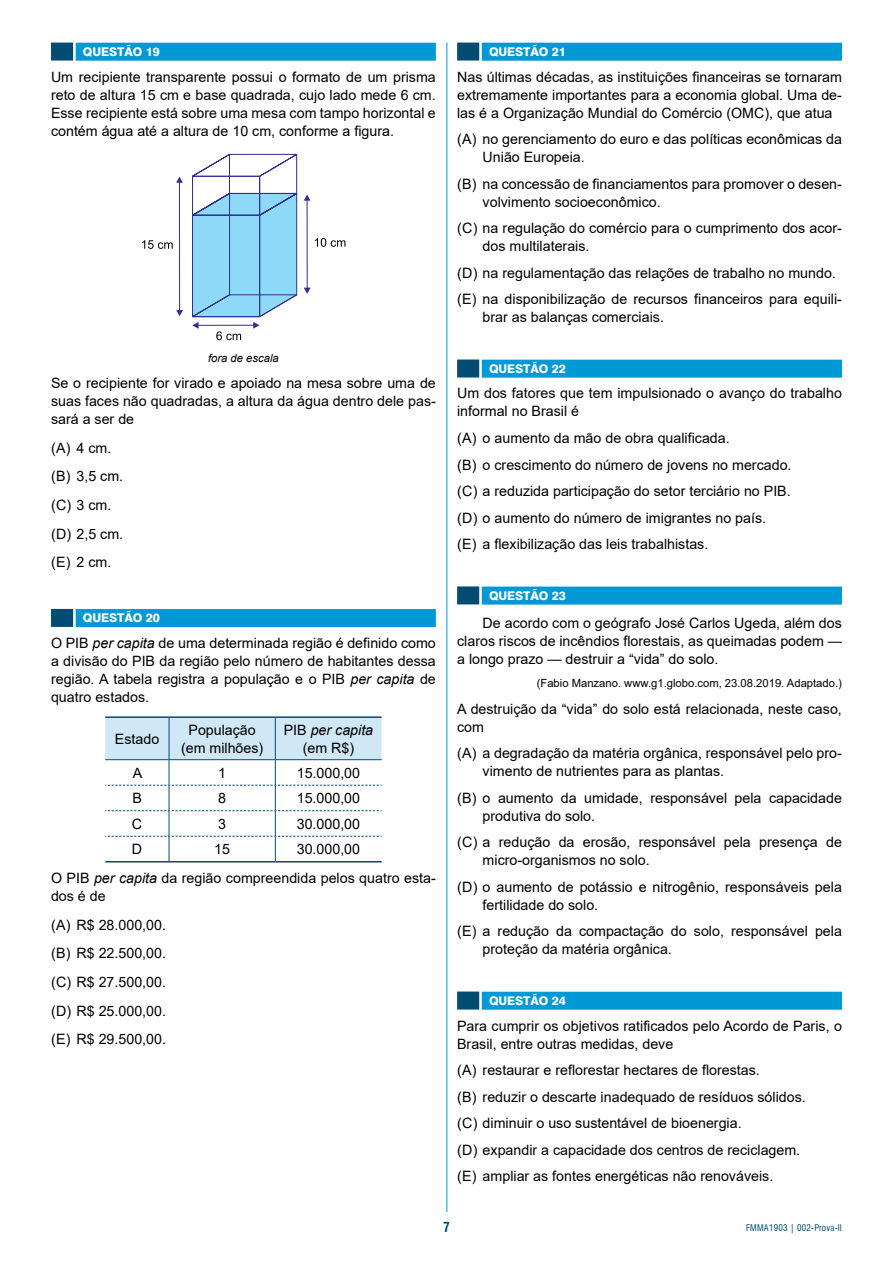
<style>
.page{position:relative;width:893px;height:1263px;background:#fff}
.page>*{position:absolute;margin:0;border:0;box-sizing:border-box;transform-origin:0 0}
.t1{font:14.25px/18px "Arial";color:#000}
.t2{font:700 condensed 13.5px "Swiss 721 BT";color:#004c73}
.t3{font:800 12px "Swiss 721 BT";letter-spacing:-.01em;color:#fff}
.t4{font:11.25px "Arial";color:#000}
.t5{font:italic 11.25px "Arial";color:#000}
.t6{font:condensed 9px "Swiss 721 BT";letter-spacing:.02em;color:#004c73}
.s1{font-style:italic}
</style>
<div class="page">
<hr style="left:446px;top:43px;width:1px;height:1169px;background:#0098d5">
<div style="left:457px;top:43px;width:22px;height:18px;background:#004c73"></div>
<div style="left:482px;top:43px;width:360px;height:18px;background:#0098d5"></div>
<div style="left:457px;top:359px;width:22px;height:18px;background:#004c73"></div>
<div style="left:482px;top:360px;width:360px;height:18px;background:#0098d5"></div>
<div style="left:457px;top:586px;width:22px;height:18px;background:#004c73"></div>
<div style="left:482px;top:587px;width:360px;height:18px;background:#0098d5"></div>
<div style="left:457px;top:991px;width:22px;height:18px;background:#004c73"></div>
<div style="left:482px;top:992px;width:360px;height:18px;background:#0098d5"></div>
<div style="left:51px;top:43px;width:22px;height:18px;background:#004c73"></div>
<div style="left:76px;top:43px;width:360px;height:18px;background:#0098d5"></div>
<div style="left:51px;top:609px;width:22px;height:18px;background:#004c73"></div>
<div style="left:76px;top:609px;width:360px;height:18px;background:#0098d5"></div>
<hr style="left:179px;top:182px;width:1px;height:129px;background:#2e3092">
<svg style="left:176px;top:176px;width:7px;height:7px"></svg>
<svg style="left:176px;top:310px;width:7px;height:6px"></svg>
<svg style="left:192px;top:153px;width:153px;height:187px"></svg>
<svg style="left:142px;top:240px;width:31px;height:9px"></svg>
<hr style="left:105px;top:716px;width:64px;height:2px;background:#004c73">
<hr style="left:169px;top:716px;width:106px;height:2px;background:#004c73">
<hr style="left:275px;top:716px;width:107px;height:2px;background:#004c73">
<hr style="left:105px;top:861px;width:64px;height:1px;background:#004c73">
<hr style="left:169px;top:861px;width:106px;height:1px;background:#004c73">
<hr style="left:275px;top:861px;width:107px;height:1px;background:#004c73">
<svg style="left:105px;top:717px;width:277px;height:144px"></svg>
<p class="t3" style="left:83px;top:44px;width:78px">QUESTÃO 19</p>
<p class="t1" style="left:51px;top:67px;width:386px;text-align:justify">Um recipiente transparente possui o formato de um prisma reto de altura 15 cm e base quadrada, cujo lado mede 6 cm.<br>Esse recipiente está sobre uma mesa com tampo horizontal e contém água até a altura de 10 cm, conforme a figura.</p>
<p class="t5" style="left:208px;top:350px;width:72px">fora de escala</p>
<p class="t1" style="left:51px;top:374px;width:386px;text-align:justify">Se o recipiente for virado e apoiado na mesa sobre uma de suas faces não quadradas, a altura da água dentro dele pas&shy;sará a ser de</p>
<p class="t1" style="left:51px;top:433px;width:74px;line-height:28.7px">(A) 4 cm. (B) 3,5 cm. (C) 3 cm. (D) 2,5 cm. (E) 2 cm.</p>
<p class="t3" style="left:83px;top:611px;width:78px">QUESTÃO 20</p>
<p class="t1" style="left:51px;top:634px;width:386px;text-align:justify">O PIB <span class="s1">per capita</span> de uma determinada região é definido como a divisão do PIB da região pelo número de habitantes dessa região. A tabela registra a população e o PIB <span class="s1">per capita</span> de quatro estados.</p>
<p class="t1" style="left:115px;top:730px;width:46px">Estado</p>
<p class="t1" style="left:181px;top:721px;width:84px;text-align:center">População (em milhões)</p>
<p class="t1" style="left:284px;top:721px;width:91px;text-align:center">PIB <span class="s1">per capita </span>(em R$)</p>
<p class="t1" style="left:133px;top:763px;width:11px">A</p>
<p class="t1" style="left:218px;top:763px;width:9px">1</p>
<p class="t1" style="left:297px;top:763px;width:65px">15.000,00</p>
<p class="t1" style="left:132px;top:789px;width:11px">B</p>
<p class="t1" style="left:218px;top:789px;width:9px">8</p>
<p class="t1" style="left:297px;top:789px;width:65px">15.000,00</p>
<p class="t1" style="left:132px;top:814px;width:12px">C</p>
<p class="t1" style="left:218px;top:814px;width:9px">3</p>
<p class="t1" style="left:297px;top:814px;width:65px">30.000,00</p>
<p class="t1" style="left:132px;top:840px;width:12px">D</p>
<p class="t1" style="left:214px;top:840px;width:17px">15</p>
<p class="t1" style="left:51px;top:834px;width:386px;line-height:29px;text-indent:246px">30.000,00<br>O PIB <span class="s1">per capita</span> da região compreendida pelos quatro esta-</p>
<p class="t1" style="left:51px;top:881px;width:117px;line-height:28.7px">dos é de<br>(A) R$ 28.000,00. (B) R$ 22.500,00. (C) R$ 27.500,00. (D) R$ 25.000,00. (E) R$ 29.500,00.</p>
<p class="t3" style="left:489px;top:44px;width:78px">QUESTÃO 21</p>
<p class="t1" style="left:457px;top:67px;width:386px;text-align:justify">Nas últimas décadas, as instituições financeiras se tornaram extremamente importantes para a economia global. Uma de&shy;las é a Organização Mundial do Comércio (OMC), que atua</p>
<p class="t1" style="left:483px;top:130px;width:361px;text-indent:-26px">(A) no gerenciamento do euro e das políticas econômicas da<br>União Europeia.</p>
<p class="t1" style="left:483px;top:174px;width:361px;text-indent:-26px">(B) na concessão de financiamentos para promover o desen&shy;volvimento socioeconômico.</p>
<p class="t1" style="left:483px;top:219px;width:361px;text-indent:-26px">(C) na regulação do comércio para o cumprimento dos acor&shy;dos multilaterais.</p>
<p class="t1" style="left:457px;top:259px;width:386px;line-height:26.5px">(D) na regulamentação das relações de trabalho no mundo. (E) na disponibilização de recursos financeiros para equili-</p>
<p class="t1" style="left:483px;top:308px;width:183px">brar as balanças comerciais.</p>
<p class="t3" style="left:489px;top:361px;width:78px">QUESTÃO 22</p>
<p class="t1" style="left:457px;top:384px;width:386px">Um dos fatores que tem impulsionado o avanço do trabalho informal no Brasil é</p>
<p class="t1" style="left:457px;top:425px;width:336px;line-height:26.5px">(A) o aumento da mão de obra qualificada.<br>(B) o crescimento do número de jovens no mercado. (C) a reduzida participação do setor terciário no PIB. (D) o aumento do número de imigrantes no país.<br>(E) a flexibilização das leis trabalhistas.</p>
<p class="t3" style="left:489px;top:588px;width:78px">QUESTÃO 23</p>
<p class="t1" style="left:457px;top:613px;width:386px;text-align:justify;text-indent:26px">De acordo com o geógrafo José Carlos Ugeda, além dos claros riscos de incêndios florestais, as queimadas podem — a longo prazo — destruir a “vida” do solo.</p>
<p class="t4" style="left:537px;top:675px;width:307px">(Fabio Manzano. www.g1.globo.com, 23.08.2019. Adaptado.)</p>
<p class="t1" style="left:457px;top:699px;width:386px">A destruição da “vida” do solo está relacionada, neste caso, com</p>
<p class="t1" style="left:483px;top:744px;width:361px;text-indent:-26px">(A) a degradação da matéria orgânica, responsável pelo pro&shy;vimento de nutrientes para as plantas.</p>
<p class="t1" style="left:483px;top:788px;width:361px;text-indent:-26px">(B) o aumento da umidade, responsável pela capacidade produtiva do solo.</p>
<p class="t1" style="left:483px;top:833px;width:361px;text-indent:-26px">(C) a redução da erosão, responsável pela presença de micro-organismos no solo.</p>
<p class="t1" style="left:483px;top:877px;width:361px;text-indent:-26px">(D) o aumento de potássio e nitrogênio, responsáveis pela fertilidade do solo.</p>
<p class="t1" style="left:483px;top:922px;width:361px;text-indent:-26px">(E) a redução da compactação do solo, responsável pela proteção da matéria orgânica.</p>
<p class="t3" style="left:489px;top:993px;width:78px">QUESTÃO 24</p>
<p class="t1" style="left:457px;top:1016px;width:386px">Para cumprir os objetivos ratificados pelo Acordo de Paris, o<br>Brasil, entre outras medidas, deve</p>
<p class="t1" style="left:457px;top:1057px;width:350px;line-height:26.5px">(A) restaurar e reflorestar hectares de florestas.<br>(B) reduzir o descarte inadequado de resíduos sólidos. (C) diminuir o uso sustentável de bioenergia.<br>(D) expandir a capacidade dos centros de reciclagem. (E) ampliar as fontes energéticas não renováveis.</p>
<p class="t2" style="left:443px;top:1219px;width:8px">7</p>
<p class="t6" style="left:746px;top:1222px;width:97px">FMMA1903 | 002-Prova-II</p>
</div>
